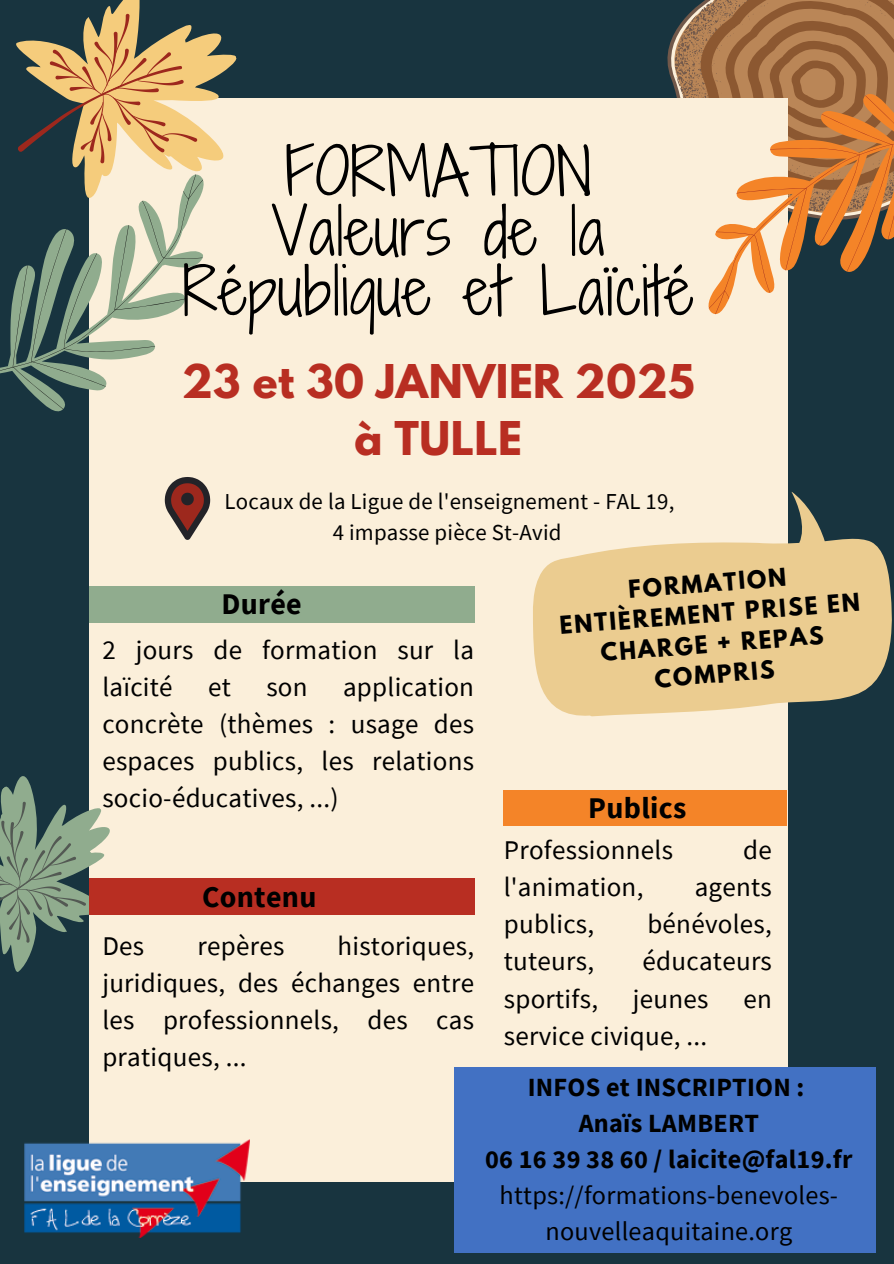
<style>
.page{position:relative;width:894px;height:1264px;background:#fff}
.page>*{position:absolute;margin:0;border:0;box-sizing:border-box;transform-origin:0 0}
.t1{font:62.55px/59.7px "Shadows Into Light Two";letter-spacing:.01em;color:#000;text-align:center}
.t2{font:700 41.25px/57.3px "League Spartan";letter-spacing:.01em;color:#b82e22;text-align:center}
.t3{font:700 30px "Source Sans Pro";letter-spacing:.01em;color:#000}
.t4{font:27px/37.2px "Source Sans Pro";letter-spacing:.01em;color:#000;text-align:justify}
.t5{font:700 26.25px/36px "Source Sans Pro";letter-spacing:.01em;color:#000;text-align:center}
.t6{font:22.8px/31px "Source Sans Pro";letter-spacing:.01em;color:#000;text-align:center}
.t7{font:700 21.9px/30.5px "League Spartan";color:#000;text-align:center}
.s1{font-weight:400}
</style>
<div class="page">
<div style="left:0;top:0;width:893px;height:1263px;background:#18343f"></div>
<svg style="left:667px;top:34px;width:7px;height:53px"></svg>
<svg style="left:674px;top:14px;width:15px;height:84px"></svg>
<div style="left:89px;top:98px;width:698px;height:1083px;background:#fbefda"></div>
<svg style="left:105px;top:0;width:132px;height:161px"></svg>
<svg style="left:16px;top:13px;width:182px;height:134px"></svg>
<svg style="left:0;top:776px;width:151px;height:196px"></svg>
<svg style="left:689px;top:0;width:204px;height:352px"></svg>
<svg style="left:18px;top:147px;width:197px;height:265px"></svg>
<svg style="left:18px;top:177px;width:191px;height:232px"></svg>
<svg style="left:0;top:150px;width:196px;height:246px"></svg>
<img style="left:24px;top:1139px;width:225px;height:98px">
<div style="left:89px;top:586px;width:385px;height:37px;background:#90ac8e"></div>
<div style="left:503px;top:790px;width:283px;height:36px;background:#f48428"></div>
<div style="left:89px;top:878px;width:385px;height:36px;background:#b82e22"></div>
<svg style="left:533px;top:485px;width:359px;height:239px;fill:#ebcc90"></svg>
<svg style="left:165px;top:477px;width:45px;height:63px"></svg>
<div style="left:454px;top:1066px;width:421px;height:186px;background:#4271c3"></div>
<p class="t1" style="left:182px;top:141px;width:512px">FORMATION<br>Valeurs de la<br>République et Laïcité</p>
<h3 class="t2" style="left:182px;top:358px;width:514px">23 et 30 JANVIER 2025 à TULLE</h3>
<p class="t6" style="left:224px;top:485px;width:451px">Locaux de la Ligue de l'enseignement - FAL 19,<br>4 impasse pièce St-Avid</p>
<h2 class="t3" style="left:221px;top:585px;width:82px">Durée</h2>
<p class="t4" style="left:102px;top:630px;width:373px">2 jours de formation sur la laïcité</p>
<p class="t4" style="left:102px;top:667px;width:373px;text-indent:240px">application concrète (thèmes : usage des espaces publics, les relations socio-éducatives, ...)</p>
<p class="t4" style="left:208px;top:667px;width:24px">et</p>
<p class="t4" style="left:266px;top:667px;width:43px">son</p>
<p class="t3" style="left:202px;top:877px;width:116px">Contenu</p>
<h3 class="t4" style="left:102px;top:926px;width:43px">Des</h3>
<h3 class="t4" style="left:197px;top:926px;width:88px">repères</h3>
<h3 class="t4" style="left:102px;top:926px;width:373px;text-indent:235px">historiques, juridiques, des échanges entre les professionnels, des cas pratiques, ...</h3>
<h4 class="t7" style="left:556px;top:584px;width:302px;rotate:-5deg">FORMATION<br>ENTIÈREMENT PRISE EN<br>CHARGE + REPAS<br>COMPRIS</h4>
<p class="t3" style="left:588px;top:788px;width:100px">Publics</p>
<p class="t4" style="left:503px;top:830px;width:171px">Professionnels</p>
<p class="t4" style="left:743px;top:830px;width:30px">de</p>
<p class="t4" style="left:503px;top:867px;width:141px">l'animation,</p>
<p class="t4" style="left:694px;top:867px;width:79px">agents</p>
<p class="t4" style="left:503px;top:905px;width:92px">publics,</p>
<p class="t4" style="left:647px;top:905px;width:126px">bénévoles,</p>
<p class="t4" style="left:503px;top:942px;width:92px">tuteurs,</p>
<p class="t4" style="left:642px;top:942px;width:131px">éducateurs</p>
<p class="t4" style="left:503px;top:979px;width:96px">sportifs,</p>
<p class="t4" style="left:632px;top:979px;width:77px">jeunes</p>
<p class="t4" style="left:743px;top:979px;width:30px">en</p>
<p class="t4" style="left:503px;top:1016px;width:205px">service civique, ...</p>
<h1 class="t5" style="left:485px;top:1068px;width:369px">INFOS et INSCRIPTION :<br>Anaïs LAMBERT<br>06 16 39 38 60 / laicite@fal19.fr <span class="s1">https://formations-benevoles&shy;nouvelleaquitaine.org</span></h1>
</div>
